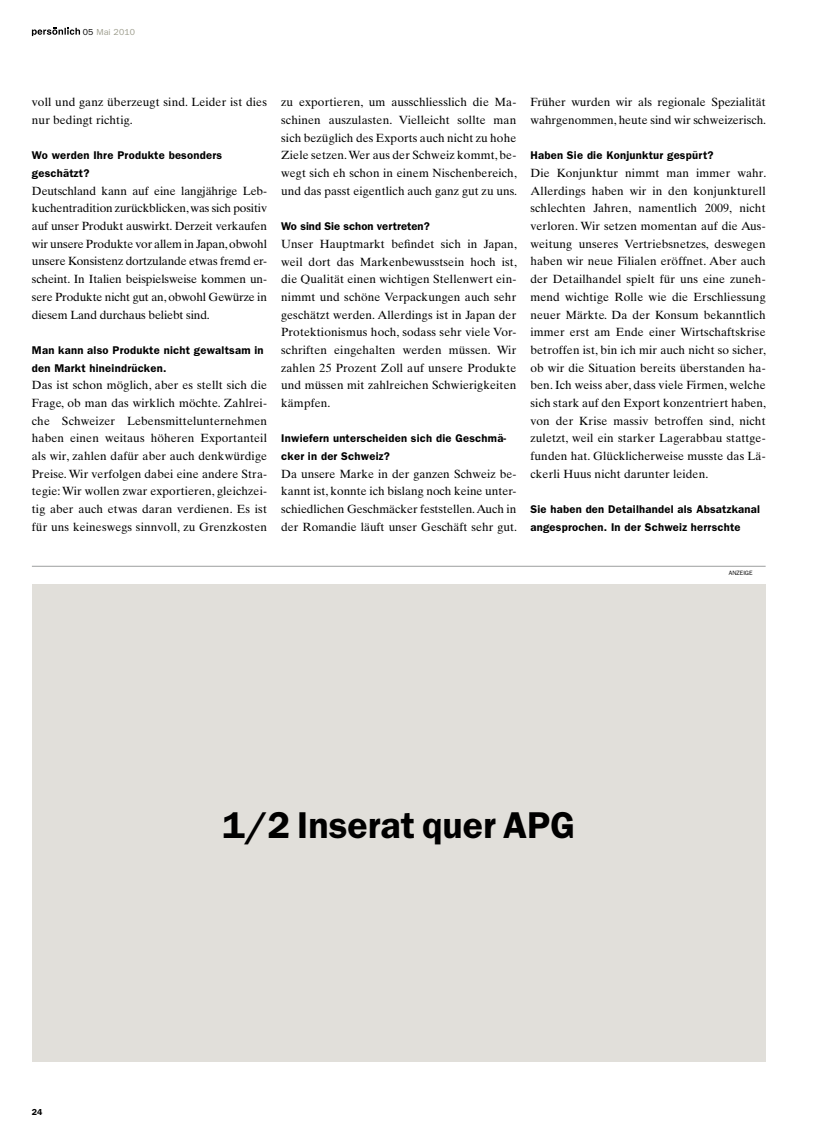
<style>
.page{position:relative;width:833px;height:1134px;background:#fff}
.page>*{position:absolute;margin:0;border:0;box-sizing:border-box;transform-origin:0 0}
.t1{font:600 37.5px "Franklin Gothic";color:#000}
.t2{font:11.88px/17.6px "Times Ten";letter-spacing:.01em;color:#000;text-align:justify}
.t3{font:600 11.25px/17.6px "Franklin Gothic";letter-spacing:.02em;color:#000}
.t4{font:600 11.25px "Franklin Gothic";color:#000}
.t5{font:8.75px "Franklin Gothic";letter-spacing:.015em;color:#9d9d8d}
.t6{font:600 8.75px "Franklin Gothic";color:#000}
.t7{font:6.25px "Franklin Gothic";color:#000}
.s1{color:#000}
</style>
<div class="page">
<svg style="left:32px;top:28px;width:48px;height:8px"></svg>
<div style="left:32px;top:584px;width:733px;height:477px;background:#e1dfda"></div>
<hr style="left:32px;top:566px;width:733px;height:1px;background:#9c9e9f">
<p class="t5" style="left:83px;top:27px;width:54px"><span class="s1">05</span> MAI 2010</p>
<p class="t2" style="left:32px;top:93px;width:237px">voll und ganz überzeugt sind. Leider ist dies nur bedingt richtig.</p>
<p class="t3" style="left:32px;top:146px;width:192px">Wo werden Ihre Produkte besonders geschätzt?</p>
<p class="t2" style="left:32px;top:182px;width:237px">Deutschland kann auf eine langjährige Leb&shy;kuchentradition zurückblicken, was sich positiv auf unser Produkt auswirkt. Derzeit verkaufen wir unsere Produkte vor allem in Japan, obwohl unsere Konsistenz dortzulande etwas fremd er&shy;scheint. In Italien beispielsweise kommen un&shy;sere Produkte nicht gut an, obwohl Gewürze in diesem Land durchaus beliebt sind.</p>
<p class="t3" style="left:32px;top:341px;width:233px">Man kann also Produkte nicht gewaltsam in den Markt hineindrücken.</p>
<p class="t2" style="left:32px;top:376px;width:237px">Das ist schon möglich, aber es stellt sich die Frage, ob man das wirklich möchte. Zahlrei&shy;che Schweizer Lebensmittelunternehmen haben einen weitaus höheren Exportanteil als wir, zahlen dafür aber auch denkwürdige Preise. Wir verfolgen dabei eine andere Stra&shy;tegie: Wir wollen zwar exportieren, gleichzei&shy;tig aber auch etwas daran verdienen. Es ist für uns keineswegs sinnvoll, zu Grenzkosten</p>
<p class="t2" style="left:281px;top:93px;width:237px">zu exportieren, um ausschliesslich die Ma&shy;schinen auszulasten. Vielleicht sollte man sich bezüglich des Exports auch nicht zu hohe Ziele setzen. Wer aus der Schweiz kommt, be&shy;wegt sich eh schon in einem Nischenbereich, und das passt eigentlich auch ganz gut zu uns.</p>
<p class="t4" style="left:281px;top:220px;width:150px">Wo sind Sie schon vertreten?</p>
<p class="t2" style="left:281px;top:235px;width:237px">Unser Hauptmarkt befindet sich in Japan, weil dort das Markenbewusstsein hoch ist, die Qualität einen wichtigen Stellenwert ein&shy;nimmt und schöne Verpackungen auch sehr geschätzt werden. Allerdings ist in Japan der Protektionismus hoch, sodass sehr viele Vor&shy;schriften eingehalten werden müssen. Wir zahlen 25 Prozent Zoll auf unsere Produkte und müssen mit zahlreichen Schwierigkeiten kämpfen.</p>
<p class="t3" style="left:281px;top:429px;width:227px">Inwiefern unterscheiden sich die Geschmä&shy;cker in der Schweiz?</p>
<p class="t2" style="left:281px;top:465px;width:237px">Da unsere Marke in der ganzen Schweiz be&shy;kannt ist, konnte ich bislang noch keine unter&shy;schiedlichen Geschmäcker feststellen. Auch in der Romandie läuft unser Geschäft sehr gut.</p>
<p class="t2" style="left:530px;top:93px;width:237px">Früher wurden wir als regionale Spezialität wahrgenommen, heute sind wir schweizerisch.</p>
<p class="t3" style="left:530px;top:146px;width:185px">Haben Sie die Konjunktur gespürt?</p>
<p class="t2" style="left:530px;top:164px;width:237px">Die Konjunktur nimmt man immer wahr.<br>Allerdings haben wir in den konjunkturell schlechten Jahren, namentlich 2009, nicht verloren. Wir setzen momentan auf die Aus&shy;weitung unseres Vertriebsnetzes, deswegen haben wir neue Filialen eröffnet. Aber auch der Detailhandel spielt für uns eine zuneh&shy;mend wichtige Rolle wie die Erschliessung neuer Märkte. Da der Konsum bekanntlich immer erst am Ende einer Wirtschaftskrise betroffen ist, bin ich mir auch nicht so sicher, ob wir die Situation bereits überstanden ha&shy;ben. Ich weiss aber, dass viele Firmen, welche sich stark auf den Export konzentriert haben, von der Krise massiv betroffen sind, nicht zuletzt, weil ein starker Lagerabbau stattge&shy;funden hat. Glücklicherweise musste das Lä&shy;ckerli Huus nicht darunter leiden.</p>
<p class="t3" style="left:530px;top:500px;width:231px">Sie haben den Detailhandel als Absatzkanal angesprochen. In der Schweiz herrschte</p>
<p class="t7" style="left:729px;top:569px;width:25px">ANZEIGE</p>
<p class="t6" style="left:32px;top:1106px;width:12px">24</p>
<h1 class="t1" style="left:222px;top:803px;width:354px">1/2 Inserat quer APG</h1>
</div>
